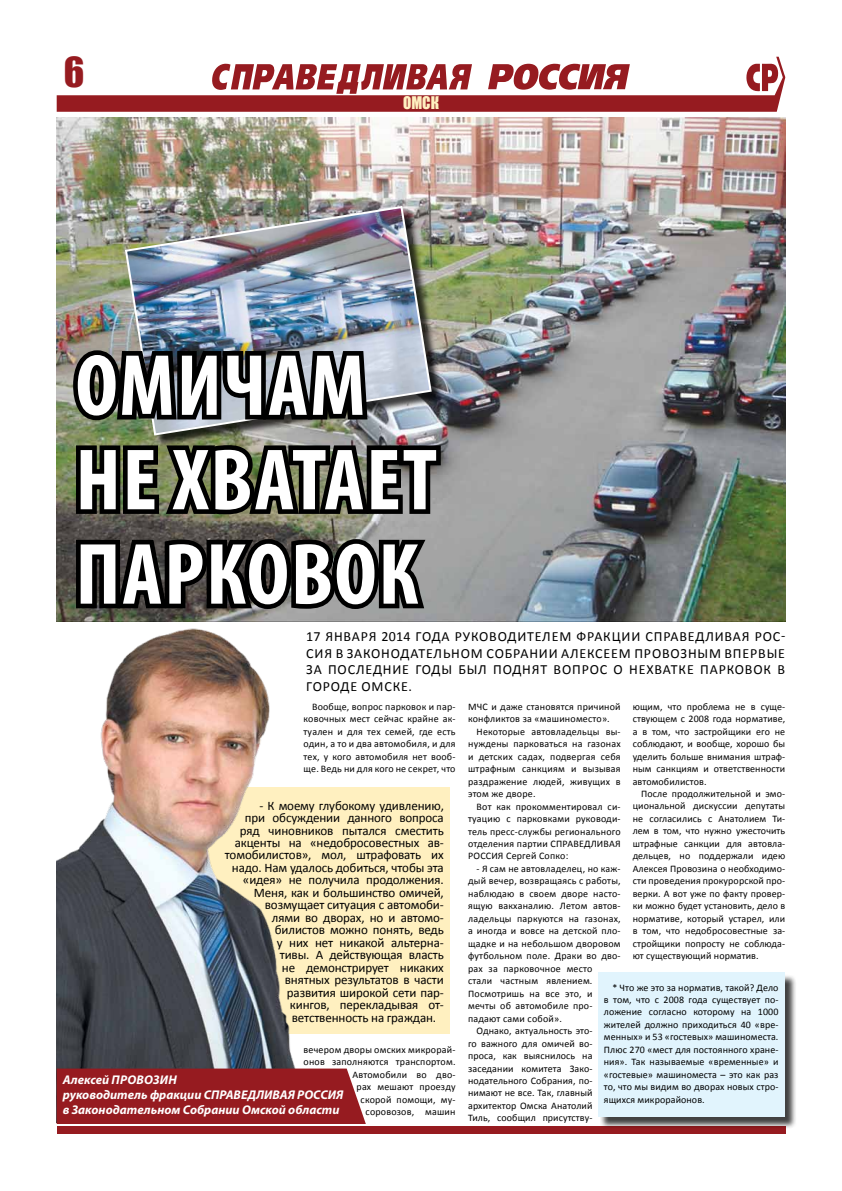
<style>
.page{position:relative;width:842px;height:1191px;background:#fff}
.page>*{position:absolute;margin:0;border:0;box-sizing:border-box;transform-origin:0 0}
.t1{font:700 condensed 87.8px/94.4px "Myriad Pro";letter-spacing:.02em;color:#fff}
.t2{font:38px "Impact";color:#961b20}
.t3{font:16px "Impact";color:#fff0c0;scale:.95 1}
.t4{font:14px "Calibri";letter-spacing:.06em;color:#000}
.t5{font:13px "Calibri";letter-spacing:-.01em;color:#000}
.t6{font:italic 700 12.7px/15.2px "Myriad Pro";color:#fff}
.t7{font:10px/12.5px "Calibri";letter-spacing:.02em;color:#000;text-align:justify}
</style>
<div class="page">
<svg style="left:57px;top:57px;width:728px;height:55px"></svg>
<div style="left:57px;top:1126px;width:728px;height:8px;background:#961b20"></div>
<div style="left:187px;top:787px;width:263px;height:246px;background:#fff0c0"></div>
<img style="left:57px;top:117px;width:728px;height:504px">
<img style="left:57px;top:618px;width:303px;height:450px">
<div style="left:57px;top:1068px;width:309px;height:56px;background:#961b20"></div>
<div style="left:600px;top:973px;width:197px;height:156px;background:#000;opacity:.75"></div>
<div style="left:598px;top:972px;width:186px;height:144px;background:#e1f4fd"></div>
<div style="left:127px;top:208px;width:317px;height:239px;background:#000;opacity:.75"></div>
<img style="left:124px;top:205px;width:309px;height:232px">
<img style="left:68px;top:344px;width:304px;height:81px">
<svg style="left:71px;top:437px;width:374px;height:84px;background:#34362c"></svg>
<svg style="left:71px;top:532px;width:362px;height:81px;background:#272625"></svg>
<h2 class="t2" style="left:64px;top:42px;width:22px">6</h2>
<h3 class="t3" style="left:403px;top:91px;width:39px">ОМСК</h3>
<h1 class="t1" style="left:76px;top:336px;width:363px">Омичам не хватает парковок</h1>
<h3 class="t4" style="left:306px;top:627px;width:29px">17 января</h3>
<h3 class="t4" style="left:381px;top:627px;width:44px">2014 года</h3>
<h3 class="t4" style="left:455px;top:627px;width:27px">руководителем</h3>
<h3 class="t4" style="left:576px;top:627px;width:10px">фрак</h3>
<h3 class="t4" style="left:612px;top:627px;width:175px">ции СПРАВЕДЛИВАЯ РОС-</h3>
<h3 class="t4" style="left:306px;top:644px;width:58px">СИЯ в Законодател</h3>
<h3 class="t4" style="left:443px;top:644px;width:20px">ьном</h3>
<h3 class="t4" style="left:486px;top:644px;width:19px">Собрании</h3>
<h3 class="t4" style="left:561px;top:644px;width:19px">Алексеем</h3>
<h3 class="t4" style="left:634px;top:644px;width:19px">Провозн</h3>
<h3 class="t4" style="left:697px;top:644px;width:36px">ым вперв</h3>
<h3 class="t4" style="left:767px;top:644px;width:18px">ые</h3>
<h3 class="t4" style="left:306px;top:661px;width:32px">за последние</h3>
<h3 class="t4" style="left:415px;top:661px;width:9px">год</h3>
<h3 class="t4" style="left:441px;top:661px;width:62px">ы был поднят</h3>
<h3 class="t4" style="left:554px;top:661px;width:10px">вопрос</h3>
<h3 class="t4" style="left:614px;top:661px;width:25px">о нехватке</h3>
<h3 class="t4" style="left:700px;top:661px;width:10px">парковок</h3>
<h3 class="t4" style="left:777px;top:661px;width:7px">в</h3>
<h3 class="t4" style="left:306px;top:677px;width:10px">городе</h3>
<h3 class="t4" style="left:362px;top:677px;width:20px">Омске</h3>
<h3 class="t4" style="left:409px;top:677px;width:5px">.</h3>
<p class="t7" style="left:304px;top:700px;width:154px;text-indent:8px">Вообще, вопрос парковок и пар&shy;ковочных мест сейчас крайне ак&shy;туален и для тех семей, где есть один, а то и два автомобиля, и для тех, у кого автомобиля нет вооб&shy;ще. Ведь ни для кого не секрет, что</p>
<h3 class="t5" style="left:259px;top:797px;width:186px">- К моему глубокому удивлению,</h3>
<h3 class="t5" style="left:245px;top:809px;width:200px">при обсуждении данного вопроса</h3>
<h3 class="t5" style="left:240px;top:822px;width:205px">ряд чиновников пытался сместить</h3>
<h3 class="t5" style="left:235px;top:834px;width:210px">акценты на «недобросовестных ав-</h3>
<h3 class="t5" style="left:225px;top:847px;width:220px">томобилистов», мол, штрафовать их</h3>
<h3 class="t5" style="left:232px;top:859px;width:213px">надо. Нам удалось добиться, чтобы эта</h3>
<h3 class="t5" style="left:243px;top:872px;width:202px">«идея» не получила продолжения.</h3>
<h3 class="t5" style="left:254px;top:884px;width:191px">Меня, как и большинство омичей,</h3>
<h3 class="t5" style="left:265px;top:896px;width:180px">возмущает ситуация с автомоби-</h3>
<h3 class="t5" style="left:272px;top:909px;width:173px">лями во дворах, но и автомо-</h3>
<h3 class="t5" style="left:275px;top:921px;width:170px">билистов можно понять, ведь</h3>
<h3 class="t5" style="left:277px;top:934px;width:168px">у них нет никакой альтерна-</h3>
<h3 class="t5" style="left:280px;top:946px;width:165px">тивы. А действующая власть</h3>
<h3 class="t5" style="left:282px;top:959px;width:163px">не демонстрирует никаких</h3>
<h3 class="t5" style="left:285px;top:971px;width:160px">внятных результатов в части</h3>
<h3 class="t5" style="left:287px;top:984px;width:158px">развития широкой сети пар-</h3>
<h3 class="t5" style="left:290px;top:996px;width:155px">кингов, перекладывая от-</h3>
<h3 class="t5" style="left:292px;top:1009px;width:146px">ветственность на граждан.</h3>
<p class="t7" style="left:304px;top:1043px;width:153px;text-align:right">вечером дворы омских микрорай&shy;онов заполняются транспортом.<br>Автомобили во дво-<br>рах мешают проезду<br>скорой помощи, му-<br>соровозов, машин</p>
<p class="t6" style="left:63px;top:1071px;width:282px">Алексей Провозин<br>руководитель фракции СПРАВЕДЛИВАЯ РОССИЯ в Законодательном Собрании Омской области</p>
<p class="t7" style="left:633px;top:700px;width:154px">ющим, что проблема не в суще&shy;ствующем с 2008 года нормативе, а в том, что застройщики его не соблюдают, и вообще, хорошо бы уделить больше внимания штраф&shy;ным санкциям и ответственности автомобилистов.</p>
<p class="t7" style="left:633px;top:787px;width:154px;text-indent:8px">После продолжительной и эмо&shy;циональной дискуссии депутаты не согласились с Анатолием Ти&shy;лем в том, что нужно ужесточить штрафные санкции для автовла&shy;дельцев, но поддержали идею Алексея Провозина о необходимо&shy;сти проведения прокурорской про&shy;верки. А вот уже по факту провер&shy;ки можно будет установить, дело в нормативе, который устарел, или в том, что недобросовестные за&shy;стройщики попросту не соблюда&shy;ют существующий норматив.</p>
<p class="t7" style="left:468px;top:700px;width:154px">МЧС и даже становятся причиной конфликтов за «машиноместо».</p>
<p class="t7" style="left:468px;top:725px;width:154px;text-indent:8px">Некоторые автовладельцы вы&shy;нуждены парковаться на газонах и детских садах, подвергая себя штрафным санкциям и вызывая раздражение людей, живущих в этом же дворе.</p>
<p class="t7" style="left:468px;top:800px;width:154px;text-indent:8px">Вот как прокомментировал си&shy;туацию с парковками руководи&shy;тель пресс-службы регионального отделения партии СПРАВЕДЛИВАЯ РОССИЯ Сергей Сопко:</p>
<p class="t7" style="left:477px;top:862px;width:146px">- Я сам не автовладелец, но каж-</p>
<p class="t7" style="left:468px;top:875px;width:154px">дый вечер, возвращаясь с работы,</p>
<p class="t7" style="left:468px;top:887px;width:154px">наблюдаю в своем дворе насто-</p>
<p class="t7" style="left:468px;top:899px;width:154px">ящую вакханалию. Летом автов-</p>
<p class="t7" style="left:468px;top:912px;width:154px">ладельцы паркуются на газонах,</p>
<p class="t7" style="left:468px;top:924px;width:154px">а иногда и вовсе на детской пло-</p>
<p class="t7" style="left:468px;top:937px;width:154px">щадке и на небольшом дворовом</p>
<p class="t7" style="left:468px;top:949px;width:154px">футбольном поле. Драки во дво-</p>
<p class="t7" style="left:468px;top:962px;width:126px">рах за парковочное место</p>
<p class="t7" style="left:468px;top:974px;width:126px">стали частным явлением.</p>
<p class="t7" style="left:468px;top:987px;width:126px">Посмотришь на все это, и</p>
<p class="t7" style="left:468px;top:999px;width:126px">мечты об автомобиле про-</p>
<p class="t7" style="left:468px;top:1012px;width:95px">падают сами собой».</p>
<p class="t7" style="left:477px;top:1024px;width:117px">Однако, актуальность это-</p>
<p class="t7" style="left:468px;top:1037px;width:126px">го важного для омичей во-</p>
<p class="t7" style="left:468px;top:1049px;width:126px">проса, как выяснилось на</p>
<p class="t7" style="left:468px;top:1062px;width:126px">заседании комитета Зако-</p>
<p class="t7" style="left:468px;top:1074px;width:126px">нодательного Собрания, по-</p>
<p class="t7" style="left:468px;top:1087px;width:126px">нимают не все. Так, главный</p>
<p class="t7" style="left:468px;top:1099px;width:126px">архитектор Омска Анатолий</p>
<p class="t7" style="left:468px;top:1111px;width:126px">Тиль, сообщил присутству-</p>
<p class="t7" style="left:604px;top:981px;width:176px;text-indent:8px">* Что же это за норматив, такой? Дело в том, что с 2008 года существует по&shy;ложение согласно которому на 1000 жителей должно приходиться 40 «вре&shy;менных» и 53 «гостевых» машиноместа.<br>Плюс 270 «мест для постоянного хране&shy;ния». Так называемые «временные» и «гостевые» машиноместа – это как раз то, что мы видим во дворах новых стро&shy;ящихся микрорайонов.</p>
</div>
